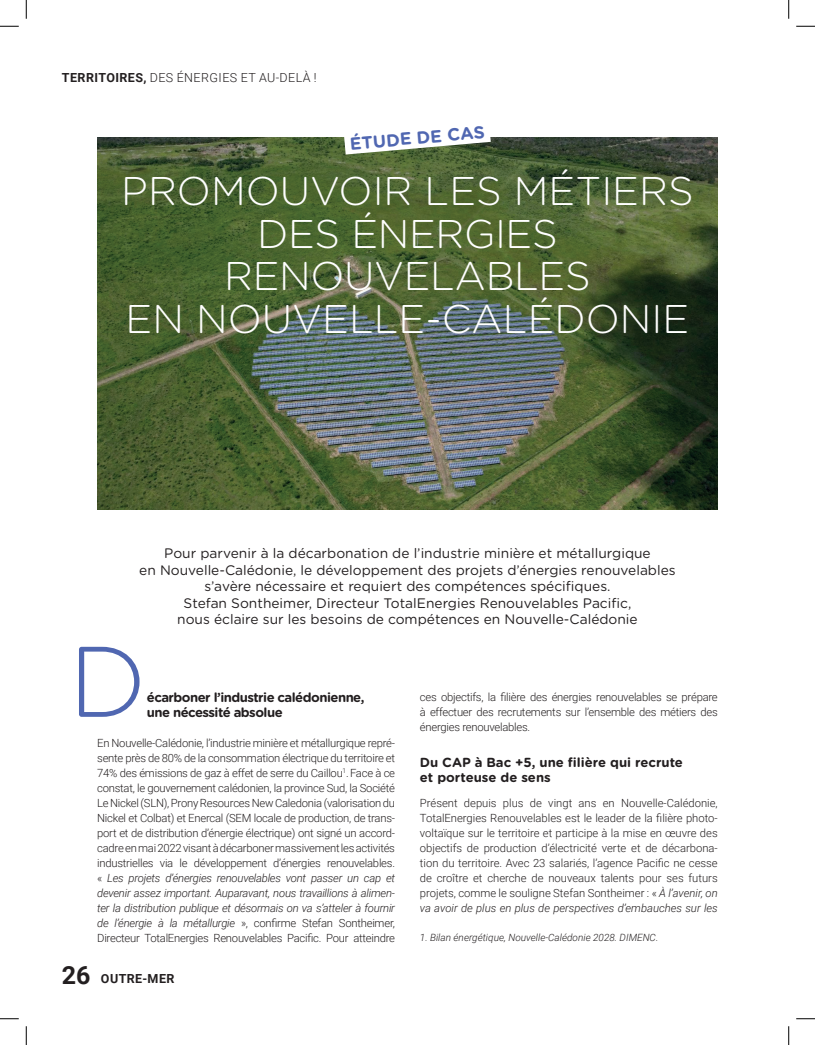
<style>
.page{position:relative;width:815px;height:1045px;background:#fff}
.page>*{position:absolute;margin:0;border:0;box-sizing:border-box;transform-origin:0 0}
.t1{font:300 100px "Gotham Rounded";color:#5067b1}
.t2{font:300 40px/42.5px "Gotham Rounded";color:#fff;text-align:center}
.t3{font:700 25px "Roboto";color:#231f20}
.t4{font:700 17.5px "Gotham Rounded";color:#5067b1}
.t5{font:13.75px/16.5px "Gotham Rounded";color:#231f20;text-align:center}
.t6{font:700 13.12px/15px "Gotham Rounded";letter-spacing:-.04em;color:#231f20}
.t7{font:700 13.12px/15px "Gotham Rounded";color:#231f20}
.t8{font:300 12.5px "Roboto";letter-spacing:.035em;color:#231f20}
.t9{font:700 12.5px "Roboto";letter-spacing:.035em;color:#231f20}
.t10{font:300 11.25px/15px "Roboto";letter-spacing:-.02em;color:#231f20;text-align:justify}
.t11{font:italic 300 10px "Roboto";color:#231f20}
.s1{font-weight:700}
.s2{font-style:italic}
</style>
<div class="page">
<img style="left:97px;top:138px;width:620px;height:371px">
<svg style="left:321px;top:137px;width:191px;height:30px"></svg>
<svg style="left:0;top:25px;width:19px;height:2px"></svg>
<svg style="left:796px;top:25px;width:18px;height:2px"></svg>
<svg style="left:0;top:1018px;width:19px;height:1px"></svg>
<svg style="left:796px;top:1018px;width:18px;height:1px"></svg>
<svg style="left:25px;top:0;width:2px;height:19px"></svg>
<svg style="left:25px;top:1026px;width:2px;height:19px"></svg>
<svg style="left:788px;top:0;width:1px;height:19px"></svg>
<svg style="left:788px;top:1026px;width:1px;height:19px"></svg>
<p class="t8" style="left:62px;top:68px;width:256px"><span class="s1">TERRITOIRES,</span> DES ÉNERGIES ET AU-DELÀ !</p>
<h3 class="t4" style="left:349px;top:131px;width:137px;rotate:-5deg">ÉTUDE DE CAS</h3>
<h2 class="t2" style="left:121px;top:168px;width:573px">PROMOUVOIR LES MÉTIERS<br>DES ÉNERGIES<br>RENOUVELABLES<br>EN NOUVELLE-CALÉDONIE</h2>
<p class="t5" style="left:139px;top:544px;width:538px">Pour parvenir à la décarbonation de l’industrie minière et métallurgique<br>en Nouvelle-Calédonie, le développement des projets d’énergies renouvelables s’avère nécessaire et requiert des compétences spécifiques.<br>Stefan Sontheimer, Directeur TotalEnergies Renouvelables Pacific,<br>nous éclaire sur les besoins de compétences en Nouvelle-Calédonie</p>
<h1 class="t1" style="left:69px;top:614px;width:80px">D</h1>
<p class="t6" style="left:147px;top:689px;width:219px">écarboner l’industrie calédonienne, une nécessité absolue</p>
<p class="t10" style="left:97px;top:734px;width:299px">En Nouvelle-Calédonie, l’industrie minière et métallurgique repré&shy;sente près de 80% de la consommation électrique du territoire et 74% des émissions de gaz à effet de serre du Caillou<sup>1</sup>.Face à ce constat, le gouvernement calédonien, la province Sud, la Société Le Nickel (SLN), Prony Resources New Caledonia (valorisation du Nickel et Colbat) et Enercal (SEM locale de production, de trans&shy;port et de distribution d’énergie électrique) ont signé un accord&shy;cadre en mai 2022 visant à décarboner massivement les activités industrielles via le développement d’énergies renouvelables. « <span class="s2">Les projets d’énergies renouvelables vont passer un cap et devenir assez important. Auparavant, nous travaillions à alimen&shy;ter la distribution publique et désormais on va s’atteler à fournir de l’énergie à la métallurgie</span> », confirme Stefan Sontheimer, Directeur TotalEnergies Renouvelables Pacific. Pour atteindre</p>
<h3 class="t3" style="left:62px;top:958px;width:30px">26</h3>
<p class="t9" style="left:101px;top:970px;width:75px">OUTRE-MER</p>
<p class="t10" style="left:420px;top:689px;width:299px">ces objectifs, la filière des énergies renouvelables se prépare à effectuer des recrutements sur l’ensemble des métiers des énergies renouvelables.</p>
<p class="t7" style="left:420px;top:754px;width:264px">Du CAP à Bac +5, une filière qui recrute et porteuse de sens</p>
<p class="t10" style="left:420px;top:794px;width:299px">Présent depuis plus de vingt ans en Nouvelle-Calédonie, TotalEnergies Renouvelables est le leader de la filière photo&shy;voltaïque sur le territoire et participe à la mise en œuvre des objectifs de production d’électricité verte et de décarbona&shy;tion du territoire. Avec 23 salariés, l’agence Pacific ne cesse de croître et cherche de nouveaux talents pour ses futurs projets, comme le souligne Stefan Sontheimer : « <span class="s2">À l’avenir, on va avoir de plus en plus de perspectives d’embauches sur les</span></p>
<p class="t11" style="left:420px;top:930px;width:240px">1. Bilan énergétique, Nouvelle-Calédonie 2028. DIMENC.</p>
</div>
